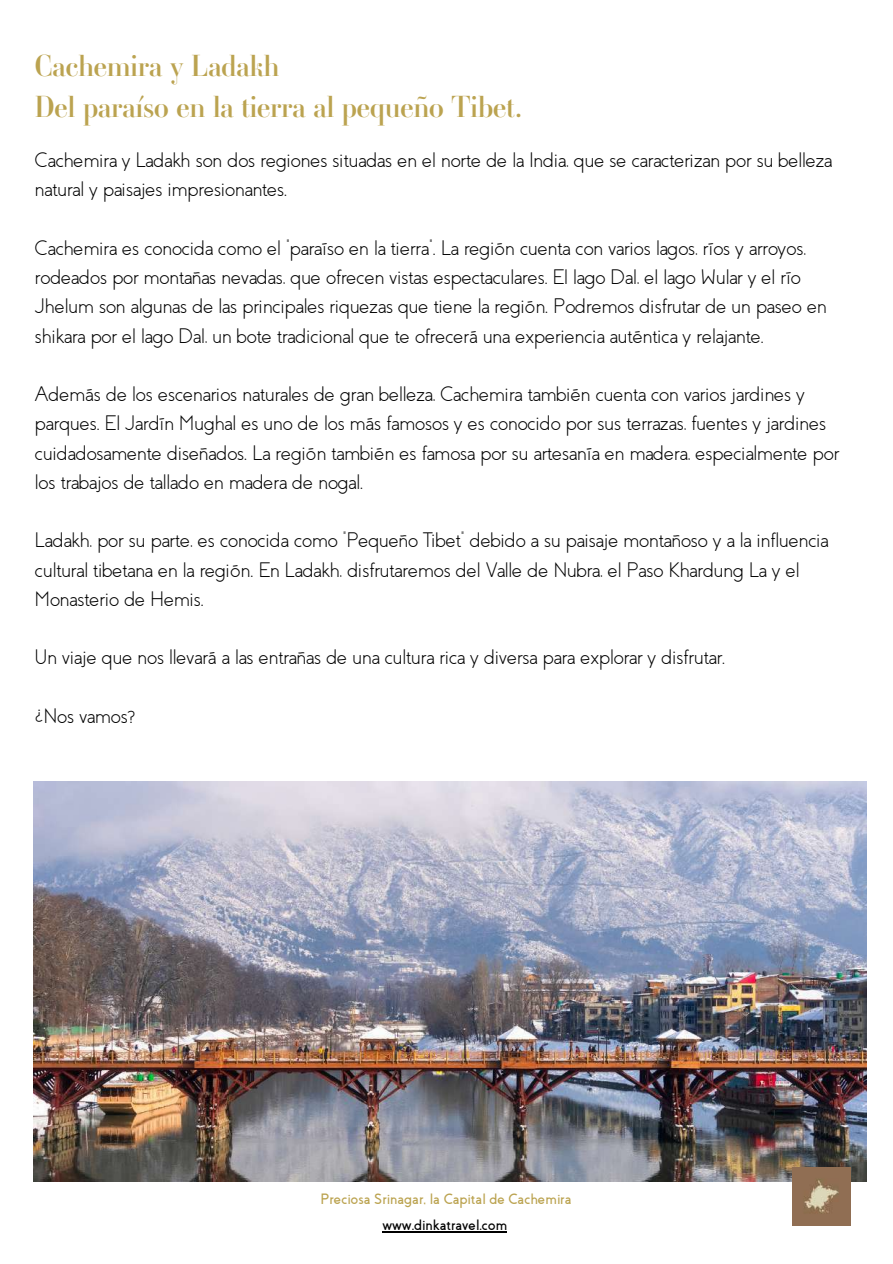
<style>
.page{position:relative;width:893px;height:1264px;background:#fff}
.page>*{position:absolute;margin:0;border:0;box-sizing:border-box;transform-origin:0 0}
.t1{font:30px/41.5px "Ambroise";color:#bba350}
.t2{font:300 21px/29.2px "Coves";color:#000}
.t3{font:700 15px "Coves";color:#bba350}
.t4{font:700 15px "Coves";color:#000}
</style>
<div class="page">
<img style="left:33px;top:781px;width:833px;height:400px">
<hr style="left:382px;top:1231px;width:125px;height:1px;background:#000">
<img style="left:792px;top:1167px;width:58px;height:58px">
<h1 class="t1" style="left:35px;top:44px;width:489px">Cachemira y Ladakh<br>Del paraíso en la tierra al pequeño Tibet.</h1>
<p class="t2" style="left:35px;top:146px;width:798px">Cachemira y Ladakh son dos regiones situadas en el norte de la India, que se caracterizan por su belleza natural y paisajes impresionantes.</p>
<p class="t2" style="left:35px;top:233px;width:793px">Cachemira es conocida como el "paraíso en la tierra". La región cuenta con varios lagos, ríos y arroyos, rodeados por montañas nevadas, que ofrecen vistas espectaculares. El lago Dal, el lago Wular y el río Jhelum son algunas de las principales riquezas que tiene la región. Podremos disfrutar de un paseo en shikara por el lago Dal, un bote tradicional que te ofrecerá una experiencia auténtica y relajante.</p>
<p class="t2" style="left:35px;top:380px;width:805px">Además de los escenarios naturales de gran belleza, Cachemira también cuenta con varios jardines y parques. El Jardín Mughal es uno de los más famosos y es conocido por sus terrazas, fuentes y jardines cuidadosamente diseñados. La región también es famosa por su artesanía en madera, especialmente por los trabajos de tallado en madera de nogal.</p>
<p class="t2" style="left:35px;top:526px;width:795px">Ladakh, por su parte, es conocida como "Pequeño Tibet" debido a su paisaje montañoso y a la influencia cultural tibetana en la región. En Ladakh, disfrutaremos del Valle de Nubra, el Paso Khardung La y el<br>Monasterio de Hemis.</p>
<p class="t2" style="left:35px;top:643px;width:691px">Un viaje que nos llevará a las entrañas de una cultura rica y diversa para explorar y disfrutar.</p>
<p class="t2" style="left:35px;top:701px;width:102px">¿Nos vamos?</p>
<p class="t3" style="left:320px;top:1191px;width:252px">Preciosa Srinagar, la Capital de Cachemira</p>
<p class="t4" style="left:382px;top:1217px;width:126px">www.dinkatravel.com</p>
</div>
